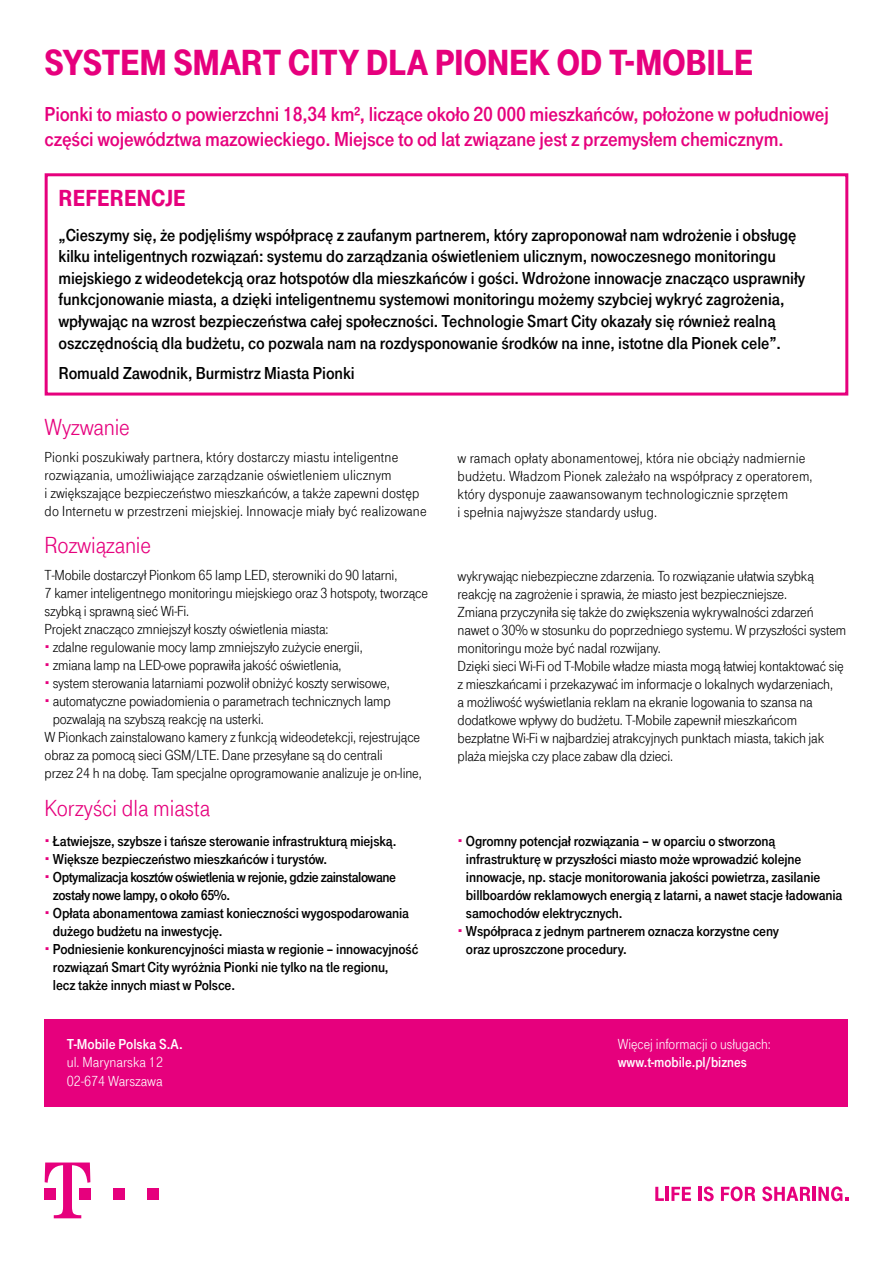
<style>
.page{position:relative;width:893px;height:1263px;background:#fff}
.page>*{position:absolute;margin:0;border:0;box-sizing:border-box;transform-origin:0 0}
.t1{font:900 37.5px "Tele Grotesk Headline";letter-spacing:-.01em;color:#e6007d}
.t2{font:24px "Tele Grotesk Nor Regular";letter-spacing:-.01em;color:#e6007d}
._15_Graphs_Tables_le{font:900 24px "Tele Grotesk Headline";color:#e6007d}
.t3{font:21px/25.2px "Tele Grotesk Fett";letter-spacing:-.01em;color:#e6007d}
.t4{font:18px/21.6px "Tele Grotesk Fett";letter-spacing:-.005em;color:#000}
.t5{font:15px/18px "Tele Grotesk Nor Regular";letter-spacing:-.01em;color:#000}
.t6{font:15px/18px "Tele Grotesk Fett";letter-spacing:-.01em;color:#000}
.t7{font:15px/18px "Tele Grotesk Nor Regular";letter-spacing:.01em;color:#000}
.t8{font:15px/18px "Tele Grotesk Fett";letter-spacing:-.03em;color:#000}
.t9{font:15px/18.8px "Tele Grotesk Nor Regular";color:#fff}
.t10{font:15px "Tele Grotesk Fett";color:#fff}
.s1{font-family:"Tele Grotesk Fett"}
</style>
<div class="page">
<div style="left:45px;top:173px;width:803px;height:223px;border:3px solid #e6007d"></div>
<div style="left:45px;top:1019px;width:803px;height:87px;background:#e6007d"></div>
<div style="left:113px;top:1188px;width:11px;height:11px;background:#e6007d"></div>
<div style="left:147px;top:1188px;width:11px;height:11px;background:#e6007d"></div>
<svg style="left:45px;top:1162px;width:45px;height:56px"></svg>
<svg style="left:655px;top:1187px;width:9px;height:14px"></svg>
<hr style="left:666px;top:1187px;width:3px;height:14px;background:#e6007d">
<svg style="left:671px;top:1187px;width:20px;height:14px"></svg>
<hr style="left:699px;top:1187px;width:3px;height:14px;background:#e6007d">
<svg style="left:704px;top:1186px;width:10px;height:15px"></svg>
<svg style="left:721px;top:1186px;width:34px;height:15px"></svg>
<svg style="left:762px;top:1186px;width:48px;height:15px"></svg>
<hr style="left:813px;top:1187px;width:3px;height:14px;background:#e6007d">
<svg style="left:818px;top:1186px;width:30px;height:15px"></svg>
<p class="t1" style="left:45px;top:42px;width:21px">SYSTEM</p>
<p class="t1" style="left:173px;top:42px;width:23px">SMART</p>
<p class="t1" style="left:288px;top:42px;width:19px">CITY</p>
<p class="t1" style="left:366px;top:42px;width:89px">DLA PIONEK</p>
<p class="t1" style="left:557px;top:42px;width:195px">OD T-MOBILE</p>
<p class="t3" style="left:45px;top:102px;width:786px">Pionki to miasto o powierzchni 18,34 km², liczące około 20 000 mieszkańców, położone w południowej części województwa mazowieckiego. Miejsce to od lat związane jest z przemysłem chemicznym.</p>
<p class="_15_Graphs_Tables_le" style="left:58px;top:185px;width:52px">REFERENCJE</p>
<p class="t4" style="left:58px;top:224px;width:748px">„Cieszymy się, że podjęliśmy współpracę z zaufanym partnerem, który zaproponował nam wdrożenie i obsługę kilku inteligentnych rozwiązań: systemu do zarządzania oświetleniem ulicznym, nowoczesnego monitoringu miejskiego z wideodetekcją oraz hotspotów dla mieszkańców i gości. Wdrożone innowacje znacząco usprawniły funkcjonowanie miasta, a dzięki inteligentnemu systemowi monitoringu możemy szybciej wykryć zagrożenia, wpływając na wzrost bezpieczeństwa całej społeczności. Technologie Smart City okazały się również realną oszczędnością dla budżetu, co pozwala nam na rozdysponowanie środków na inne, istotne dla Pionek cele”.</p>
<p class="t4" style="left:58px;top:362px;width:298px">Romuald Zawodnik, Burmistrz Miasta Pionki</p>
<p class="t2" style="left:45px;top:414px;width:87px">Wyzwanie</p>
<p class="t7" style="left:45px;top:449px;width:384px">Pionki poszukiwały partnera, który dostarczy miastu inteligentne rozwiązania, umożliwiające zarządzanie oświetleniem ulicznym<br>i zwiększające bezpieczeństwo mieszkańców, a także zapewni dostęp do Internetu w przestrzeni miejskiej. Innowacje miały być realizowane</p>
<p class="t2" style="left:45px;top:532px;width:108px">Rozwiązanie</p>
<p class="t5" style="left:45px;top:567px;width:385px">T-Mobile dostarczył Pionkom 65 lamp LED, sterowniki do 90 latarni,<br>7 kamer inteligentnego monitoringu miejskiego oraz 3 hotspoty, tworzące szybką i sprawną sieć Wi-Fi.</p>
<p class="t5" style="left:45px;top:621px;width:285px">Projekt znacząco zmniejszył koszty oświetlenia miasta:</p>
<p class="t5" style="left:53px;top:639px;width:312px">zdalne regulowanie mocy lamp zmniejszyło zużycie energii,</p>
<p class="t5" style="left:53px;top:657px;width:290px">zmiana lamp na LED-owe poprawiła jakość oświetlenia,</p>
<p class="t5" style="left:53px;top:675px;width:339px">system sterowania latarniami pozwolił obniżyć koszty serwisowe,</p>
<p class="t5" style="left:53px;top:693px;width:339px">automatyczne powiadomienia o parametrach technicznych lamp pozwalają na szybszą reakcję na usterki.</p>
<p class="t5" style="left:45px;top:729px;width:379px">W Pionkach zainstalowano kamery z funkcją wideodetekcji, rejestrujące obraz za pomocą sieci GSM/LTE. Dane przesyłane są do centrali<br>przez 24 h na dobę. Tam specjalne oprogramowanie analizuje je on-line,</p>
<p class="t2" style="left:45px;top:794px;width:167px">Korzyści dla miasta</p>
<p class="t6" style="left:53px;top:832px;width:345px">Łatwiejsze, szybsze i tańsze sterowanie infrastrukturą miejską.</p>
<p class="t6" style="left:53px;top:850px;width:276px">Większe bezpieczeństwo mieszkańców i turystów.</p>
<p class="t8" style="left:53px;top:868px;width:345px">Optymalizacja kosztów oświetlenia w rejonie, gdzie zainstalowane zostały nowe lampy, o około 65%.</p>
<p class="t6" style="left:53px;top:904px;width:358px">Opłata abonamentowa zamiast konieczności wygospodarowania dużego budżetu na inwestycję.</p>
<p class="t6" style="left:53px;top:940px;width:367px">Podniesienie konkurencyjności miasta w regionie – innowacyjność rozwiązań Smart City wyróżnia Pionki nie tylko na tle regionu,<br>lecz także innych miast w Polsce.</p>
<p class="t10" style="left:67px;top:1035px;width:117px">T-Mobile Polska S.A.</p>
<p class="t9" style="left:67px;top:1053px;width:98px">ul. Marynarska 12</p>
<p class="t9" style="left:67px;top:1072px;width:97px">02-674 Warszawa</p>
<p class="t7" style="left:458px;top:449px;width:356px">w ramach opłaty abonamentowej, która nie obciąży nadmiernie budżetu. Władzom Pionek zależało na współpracy z operatorem, który dysponuje zaawansowanym technologicznie sprzętem<br>i spełnia najwyższe standardy usług.</p>
<p class="t5" style="left:458px;top:567px;width:390px">wykrywając niebezpieczne zdarzenia. To rozwiązanie ułatwia szybką reakcję na zagrożenie i sprawia, że miasto jest bezpieczniejsze.<br>Zmiana przyczyniła się także do zwiększenia wykrywalności zdarzeń nawet o 30% w stosunku do poprzedniego systemu. W przyszłości system monitoringu może być nadal rozwijany.</p>
<p class="t5" style="left:458px;top:657px;width:388px">Dzięki sieci Wi-Fi od T-Mobile władze miasta mogą łatwiej kontaktować się z mieszkańcami i przekazywać im informacje o lokalnych wydarzeniach,<br>a możliwość wyświetlania reklam na ekranie logowania to szansa na dodatkowe wpływy do budżetu. T-Mobile zapewnił mieszkańcom bezpłatne Wi-Fi w najbardziej atrakcyjnych punktach miasta, takich jak plaża miejska czy place zabaw dla dzieci.</p>
<p class="t6" style="left:466px;top:832px;width:378px">Ogromny potencjał rozwiązania – w oparciu o stworzoną infrastrukturę w przyszłości miasto może wprowadzić kolejne innowacje, np. stacje monitorowania jakości powietrza, zasilanie billboardów reklamowych energią z latarni, a nawet stacje ładowania samochodów elektrycznych.</p>
<p class="t6" style="left:466px;top:922px;width:315px">Współpraca z jednym partnerem oznacza korzystne ceny oraz uproszczone procedury.</p>
<p class="t9" style="left:618px;top:1034px;width:155px">Więcej informacji o usługach: <span class="s1">www.t-mobile.pl/biznes</span></p>
</div>
